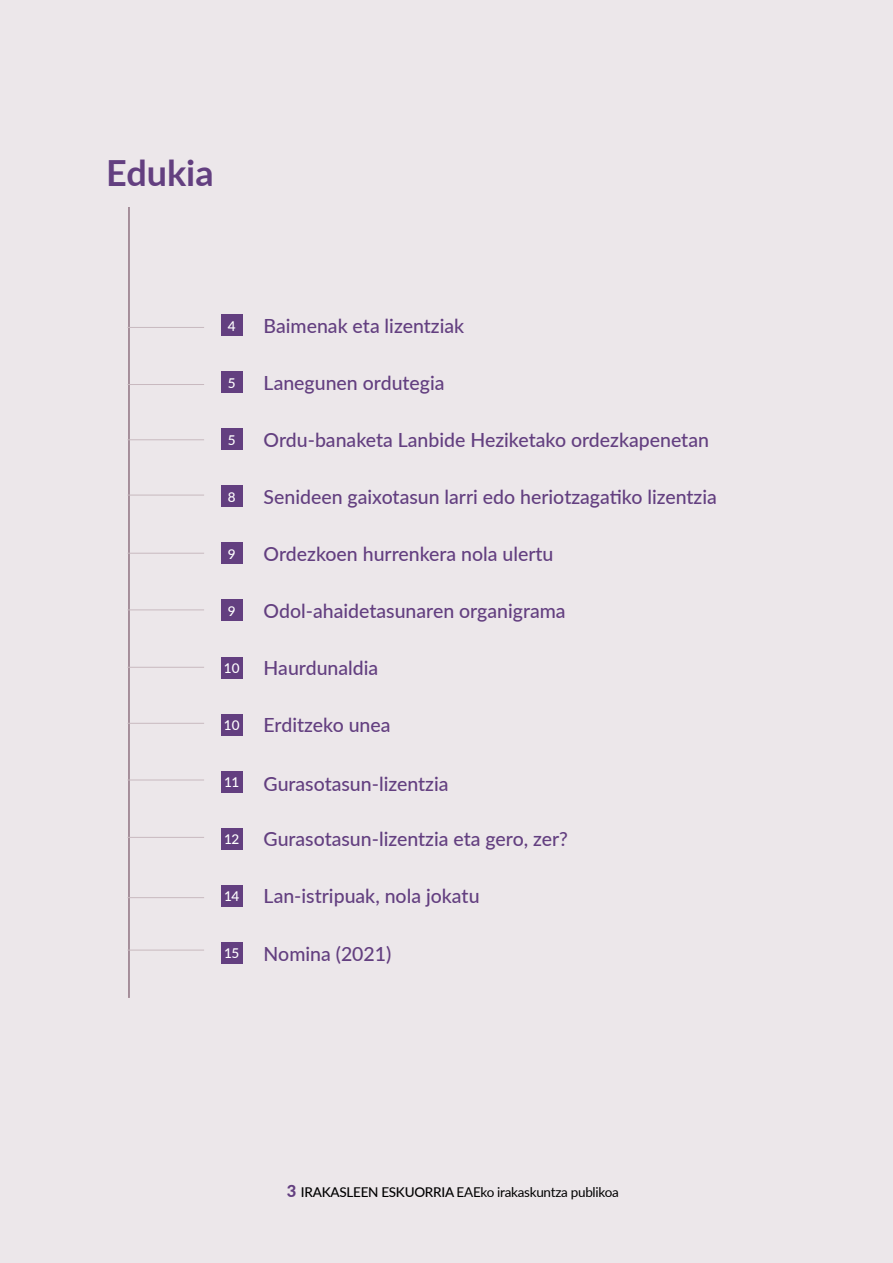
<style>
.page{position:relative;width:893px;height:1263px;background:#ece7ea}
.page>*{position:absolute;margin:0;border:0;box-sizing:border-box;transform-origin:0 0}
.t1{font:700 36px "Lato";color:#633f80}
.t2{font:500 19.5px "Lato";color:#633f80}
.t3{font:13.5px "Lato";letter-spacing:-.02em;color:#000}
.t4{font:500 13.5px "Lato";color:#fff}
.s1{font-size:13.5px;color:#fff}
.s2{font-weight:800;font-size:16.5px;color:#633f80}
.s3{font-weight:500}
</style>
<div class="page">
<div style="left:221px;top:315px;width:21px;height:21px;background:#633f80"></div>
<div style="left:221px;top:372px;width:21px;height:21px;background:#633f80"></div>
<div style="left:221px;top:429px;width:21px;height:21px;background:#633f80"></div>
<div style="left:221px;top:486px;width:21px;height:21px;background:#633f80"></div>
<div style="left:221px;top:543px;width:21px;height:21px;background:#633f80"></div>
<div style="left:221px;top:600px;width:21px;height:21px;background:#633f80"></div>
<div style="left:221px;top:657px;width:21px;height:21px;background:#633f80"></div>
<div style="left:221px;top:714px;width:21px;height:21px;background:#633f80"></div>
<div style="left:221px;top:771px;width:21px;height:21px;background:#633f80"></div>
<div style="left:221px;top:828px;width:21px;height:21px;background:#633f80"></div>
<div style="left:221px;top:885px;width:21px;height:21px;background:#633f80"></div>
<div style="left:221px;top:942px;width:21px;height:21px;background:#633f80"></div>
<hr style="left:129px;top:189px;width:1px;height:809px;background:#61384e">
<hr style="left:128px;top:327px;width:76px;height:1px;background:#c8b9bf">
<hr style="left:128px;top:384px;width:76px;height:1px;background:#c8b9bf">
<hr style="left:128px;top:439px;width:76px;height:1px;background:#c8b9bf">
<hr style="left:128px;top:495px;width:76px;height:1px;background:#c8b9bf">
<hr style="left:128px;top:553px;width:76px;height:1px;background:#c8b9bf">
<hr style="left:128px;top:609px;width:76px;height:1px;background:#c8b9bf">
<hr style="left:128px;top:667px;width:76px;height:1px;background:#c8b9bf">
<hr style="left:128px;top:723px;width:76px;height:1px;background:#c8b9bf">
<hr style="left:128px;top:780px;width:76px;height:1px;background:#c8b9bf">
<hr style="left:128px;top:837px;width:76px;height:1px;background:#c8b9bf">
<hr style="left:128px;top:897px;width:76px;height:1px;background:#c8b9bf">
<hr style="left:128px;top:950px;width:76px;height:1px;background:#c8b9bf">
<h1 class="t1" style="left:106px;top:147px;width:109px">Edukia</h1>
<p class="t4" style="left:228px;top:316px;width:9px">4</p>
<p class="t2" style="left:264px;top:312px;width:202px">Baimenak eta lizentziak</p>
<p class="t4" style="left:228px;top:373px;width:9px">5</p>
<p class="t2" style="left:264px;top:369px;width:182px">Lanegunen ordutegia</p>
<p class="t4" style="left:228px;top:430px;width:9px">5</p>
<p class="t2" style="left:264px;top:426px;width:447px">Ordu-banaketa Lanbide Heziketako ordezkapenetan</p>
<p class="t4" style="left:228px;top:487px;width:9px">8</p>
<p class="t2" style="left:264px;top:483px;width:455px">Senideen gaixotasun larri edo heriotzagatiko lizentzia</p>
<p class="t4" style="left:228px;top:544px;width:9px">9</p>
<p class="t2" style="left:264px;top:540px;width:291px">Ordezkoen hurrenkera nola ulertu</p>
<p class="t4" style="left:228px;top:601px;width:9px">9</p>
<p class="t2" style="left:264px;top:597px;width:303px">Odol-ahaidetasunaren organigrama</p>
<p class="t2" style="left:224px;top:654px;width:156px"><span class="s1">10</span> Haurdunaldia</p>
<p class="t2" style="left:224px;top:711px;width:168px"><span class="s1">10</span> Erditzeko unea</p>
<p class="t2" style="left:224px;top:770px;width:226px"><sup>11</sup> Gurasotasun-lizentzia</p>
<p class="t2" style="left:224px;top:825px;width:345px"><span class="s1">12</span> Gurasotasun-lizentzia eta gero, zer?</p>
<p class="t2" style="left:224px;top:882px;width:257px"><span class="s1">14</span> Lan-istripuak, nola jokatu</p>
<p class="t2" style="left:224px;top:939px;width:169px"><span class="s1">15</span> Nomina (2021)</p>
<p class="t3" style="left:287px;top:1182px;width:333px"><span class="s2">3</span> <span class="s3">IRAKASLEEN ESKUORRIA</span> EAEko irakaskuntza publikoa</p>
</div>
